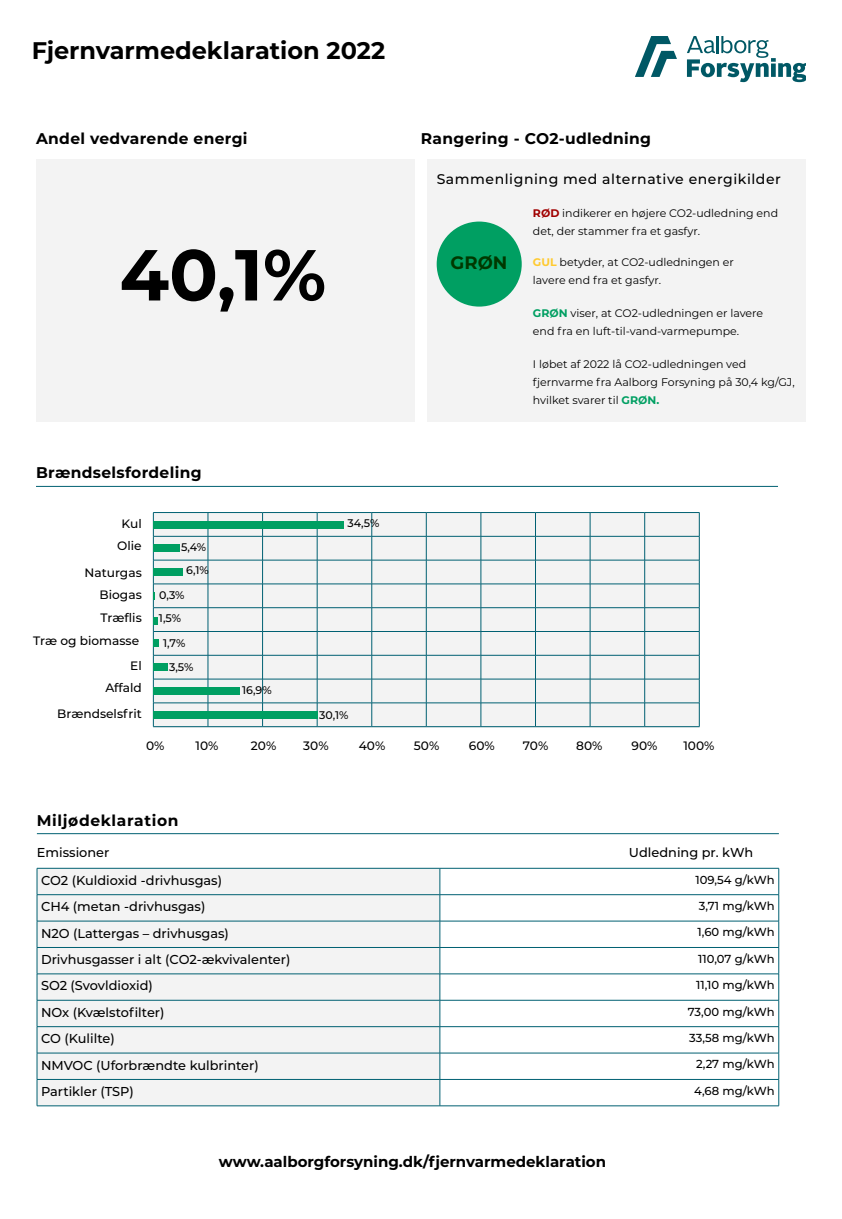
<style>
.page{position:relative;width:842px;height:1219px;background:#fff}
.page>*{position:absolute;margin:0;border:0;box-sizing:border-box;transform-origin:0 0}
.t1{font:700 72px "Montserrat";color:#000}
.t2{font:700 24px "Montserrat";color:#000}
.t3{font:700 18px "Montserrat";color:#003800}
.t4{font:700 15.5px "Montserrat";letter-spacing:.02em;color:#000}
.t5{font:700 15.5px "Montserrat";letter-spacing:.04em;color:#000}
.t6{font:700 15px "Montserrat";color:#000}
.t7{font:500 14px "Montserrat";letter-spacing:.04em;color:#000}
.t8{font:500 12.9px "Montserrat";color:#000}
.t9{font:500 12.2px "Montserrat";color:#000}
.t10{font:500 11.6px "Montserrat";color:#000}
.t11{font:500 11.1px "Montserrat";color:#000}
.t12{font:11px/18px "Montserrat";color:#000}
.s1{font-weight:700;color:#a00000}
.s2{font-weight:700;color:#ffca30}
.s3{font-weight:700;color:#009f62}
</style>
<div class="page">
<hr style="left:36px;top:486px;width:742px;height:1px;background:#006072">
<hr style="left:153px;top:512px;width:55px;height:1px;background:#006072">
<hr style="left:208px;top:512px;width:55px;height:1px;background:#006072">
<hr style="left:263px;top:512px;width:54px;height:1px;background:#006072">
<hr style="left:317px;top:512px;width:55px;height:1px;background:#006072">
<hr style="left:372px;top:512px;width:54px;height:1px;background:#006072">
<hr style="left:426px;top:512px;width:55px;height:1px;background:#006072">
<hr style="left:481px;top:512px;width:54px;height:1px;background:#006072">
<hr style="left:535px;top:512px;width:55px;height:1px;background:#006072">
<hr style="left:590px;top:512px;width:55px;height:1px;background:#006072">
<hr style="left:645px;top:512px;width:54px;height:1px;background:#006072">
<hr style="left:153px;top:726px;width:55px;height:1px;background:#006072">
<hr style="left:208px;top:726px;width:55px;height:1px;background:#006072">
<hr style="left:263px;top:726px;width:54px;height:1px;background:#006072">
<hr style="left:317px;top:726px;width:55px;height:1px;background:#006072">
<hr style="left:372px;top:726px;width:54px;height:1px;background:#006072">
<hr style="left:426px;top:726px;width:55px;height:1px;background:#006072">
<hr style="left:481px;top:726px;width:54px;height:1px;background:#006072">
<hr style="left:535px;top:726px;width:55px;height:1px;background:#006072">
<hr style="left:590px;top:726px;width:55px;height:1px;background:#006072">
<hr style="left:645px;top:726px;width:54px;height:1px;background:#006072">
<svg style="left:153px;top:513px;width:547px;height:213px"></svg>
<div style="left:153px;top:617px;width:5px;height:8px;background:#009f62"></div>
<div style="left:153px;top:639px;width:6px;height:8px;background:#009f62"></div>
<div style="left:154px;top:687px;width:86px;height:8px;background:#009f62"></div>
<div style="left:154px;top:711px;width:164px;height:8px;background:#009f62"></div>
<svg style="left:636px;top:36px;width:41px;height:41px"></svg>
<svg style="left:687px;top:36px;width:119px;height:46px"></svg>
<div style="left:36px;top:160px;width:379px;height:262px;background:#f3f3f3"></div>
<div style="left:427px;top:160px;width:379px;height:262px;background:#f3f3f3"></div>
<div style="left:437px;top:222px;width:85px;height:85px;background:#009f62;border-radius:50%"></div>
<div style="left:154px;top:663px;width:14px;height:8px;background:#009f62"></div>
<hr style="left:37px;top:833px;width:742px;height:1px;background:#006072">
<div style="left:38px;top:869px;width:402px;height:237px;background:#f3f3f3"></div>
<svg style="left:441px;top:869px;width:338px;height:237px"></svg>
<div style="left:37px;top:974px;width:403px;height:26px;background:#f3f3f3"></div>
<hr style="left:37px;top:868px;width:403px;height:1px;background:#006072">
<hr style="left:440px;top:868px;width:339px;height:1px;background:#006072">
<hr style="left:37px;top:894px;width:403px;height:1px;background:#006072">
<hr style="left:440px;top:894px;width:339px;height:1px;background:#006072">
<hr style="left:37px;top:921px;width:403px;height:1px;background:#006072">
<hr style="left:440px;top:921px;width:339px;height:1px;background:#006072">
<hr style="left:37px;top:947px;width:403px;height:1px;background:#006072">
<hr style="left:440px;top:947px;width:339px;height:1px;background:#006072">
<hr style="left:37px;top:974px;width:403px;height:1px;background:#006072">
<hr style="left:440px;top:974px;width:339px;height:1px;background:#006072">
<hr style="left:37px;top:1000px;width:403px;height:1px;background:#006072">
<hr style="left:440px;top:1000px;width:339px;height:1px;background:#006072">
<hr style="left:37px;top:1026px;width:403px;height:1px;background:#006072">
<hr style="left:440px;top:1026px;width:339px;height:1px;background:#006072">
<hr style="left:37px;top:1053px;width:403px;height:1px;background:#006072">
<hr style="left:440px;top:1053px;width:339px;height:1px;background:#006072">
<hr style="left:37px;top:1079px;width:403px;height:1px;background:#006072">
<svg style="left:37px;top:868px;width:1px;height:238px"></svg>
<hr style="left:440px;top:1079px;width:339px;height:1px;background:#006072">
<svg style="left:440px;top:868px;width:1px;height:238px"></svg>
<svg style="left:779px;top:868px;width:1px;height:238px"></svg>
<hr style="left:37px;top:1106px;width:403px;height:1px;background:#006072">
<hr style="left:440px;top:1106px;width:339px;height:1px;background:#006072">
<p class="t2" style="left:32px;top:33px;width:355px">Fjernvarmedeklaration 2022</p>
<p class="t4" style="left:36px;top:128px;width:213px">Andel vedvarende energi</p>
<p class="t4" style="left:421px;top:128px;width:232px">Rangering - CO2-udledning</p>
<p class="t7" style="left:437px;top:169px;width:346px">Sammenligning med alternative energikilder</p>
<p class="t1" style="left:120px;top:223px;width:208px">40,1%</p>
<p class="t3" style="left:451px;top:249px;width:58px">GRØN</p>
<p class="t12" style="left:533px;top:204px;width:247px"><span class="s1">RØD</span> indikerer en højere CO2-udledning end det, der stammer fra et gasfyr.</p>
<p class="t12" style="left:533px;top:252px;width:202px"><span class="s2">GUL</span> betyder, at CO2-udledningen er</p>
<p class="t12" style="left:533px;top:270px;width:130px">lavere end fra et gasfyr.</p>
<p class="t12" style="left:533px;top:303px;width:232px"><span class="s3">GRØN</span> viser, at CO2-udledningen er lavere end fra en luft-til-vand-varmepumpe.</p>
<p class="t12" style="left:533px;top:355px;width:215px">I løbet af 2022 lå CO2-udledningen ved</p>
<p class="t12" style="left:533px;top:373px;width:263px">fjernvarme fra Aalborg Forsyning på 30,4 kg/GJ, hvilket svarer til <span class="s3">GRØN.</span></p>
<p class="t4" style="left:36px;top:462px;width:167px">Brændselsfordeling</p>
<p class="t9" style="left:122px;top:516px;width:22px">Kul</p>
<p class="t9" style="left:117px;top:538px;width:26px">Olie</p>
<p class="t9" style="left:85px;top:564px;width:59px">Naturgas</p>
<p class="t9" style="left:100px;top:586px;width:44px">Biogas</p>
<p class="t9" style="left:101px;top:609px;width:43px">Træflis</p>
<p class="t9" style="left:33px;top:632px;width:107px">Træ og biomasse</p>
<p class="t9" style="left:130px;top:657px;width:13px">El</p>
<p class="t9" style="left:105px;top:679px;width:38px">Affald</p>
<p class="t9" style="left:57px;top:705px;width:86px">Brændselsfrit</p>
<p class="t9" style="left:146px;top:738px;width:20px">0%</p>
<p class="t9" style="left:196px;top:738px;width:24px">10%</p>
<p class="t9" style="left:251px;top:738px;width:27px">20%</p>
<p class="t9" style="left:303px;top:738px;width:27px">30%</p>
<p class="t9" style="left:359px;top:738px;width:28px">40%</p>
<p class="t9" style="left:414px;top:738px;width:27px">50%</p>
<p class="t9" style="left:469px;top:738px;width:27px">60%</p>
<p class="t9" style="left:523px;top:738px;width:27px">70%</p>
<p class="t9" style="left:576px;top:738px;width:28px">80%</p>
<p class="t9" style="left:632px;top:738px;width:27px">90%</p>
<p class="t9" style="left:683px;top:738px;width:33px">100%</p>
<p class="t11" style="left:347px;top:515px;width:34px">34,5%</p>
<p class="t11" style="left:181px;top:539px;width:27px">5,4%</p>
<p class="t11" style="left:186px;top:563px;width:24px">6,1%</p>
<p class="t11" style="left:159px;top:587px;width:27px">0,3%</p>
<p class="t11" style="left:159px;top:610px;width:24px">1,5%</p>
<p class="t11" style="left:163px;top:635px;width:24px">1,7%</p>
<p class="t11" style="left:169px;top:659px;width:26px">3,5%</p>
<p class="t11" style="left:242px;top:683px;width:31px">16,9%</p>
<p class="t11" style="left:319px;top:707px;width:31px">30,1%</p>
<p class="t5" style="left:37px;top:809px;width:143px">Miljødeklaration</p>
<p class="t8" style="left:37px;top:844px;width:74px">Emissioner</p>
<p class="t8" style="left:629px;top:844px;width:126px">Udledning pr. kWh</p>
<p class="t8" style="left:41px;top:871px;width:183px">CO2 (Kuldioxid -drivhusgas)</p>
<p class="t10" style="left:695px;top:871px;width:81px">109,54 g/kWh</p>
<p class="t8" style="left:41px;top:898px;width:166px">CH4 (metan -drivhusgas)</p>
<p class="t10" style="left:699px;top:898px;width:77px">3,71 mg/kWh</p>
<p class="t8" style="left:41px;top:924px;width:189px">N2O (Lattergas – drivhusgas)</p>
<p class="t10" style="left:697px;top:924px;width:79px">1,60 mg/kWh</p>
<p class="t8" style="left:41px;top:950px;width:251px">Drivhusgasser i alt (CO2-ækvivalenter)</p>
<p class="t10" style="left:698px;top:950px;width:78px">110,07 g/kWh</p>
<p class="t8" style="left:41px;top:977px;width:113px">SO2 (Svovldioxid)</p>
<p class="t10" style="left:696px;top:977px;width:80px">11,10 mg/kWh</p>
<p class="t8" style="left:41px;top:1003px;width:125px">NOx (Kvælstofilter)</p>
<p class="t10" style="left:688px;top:1003px;width:88px">73,00 mg/kWh</p>
<p class="t8" style="left:41px;top:1029px;width:75px">CO (Kulilte)</p>
<p class="t10" style="left:689px;top:1030px;width:87px">33,58 mg/kWh</p>
<p class="t8" style="left:41px;top:1056px;width:219px">NMVOC (Uforbrændte kulbrinter)</p>
<p class="t10" style="left:696px;top:1056px;width:80px">2,27 mg/kWh</p>
<p class="t8" style="left:41px;top:1082px;width:94px">Partikler (TSP)</p>
<p class="t10" style="left:694px;top:1082px;width:82px">4,68 mg/kWh</p>
<p class="t6" style="left:219px;top:1151px;width:389px">www.aalborgforsyning.dk/fjernvarmedeklaration</p>
</div>
